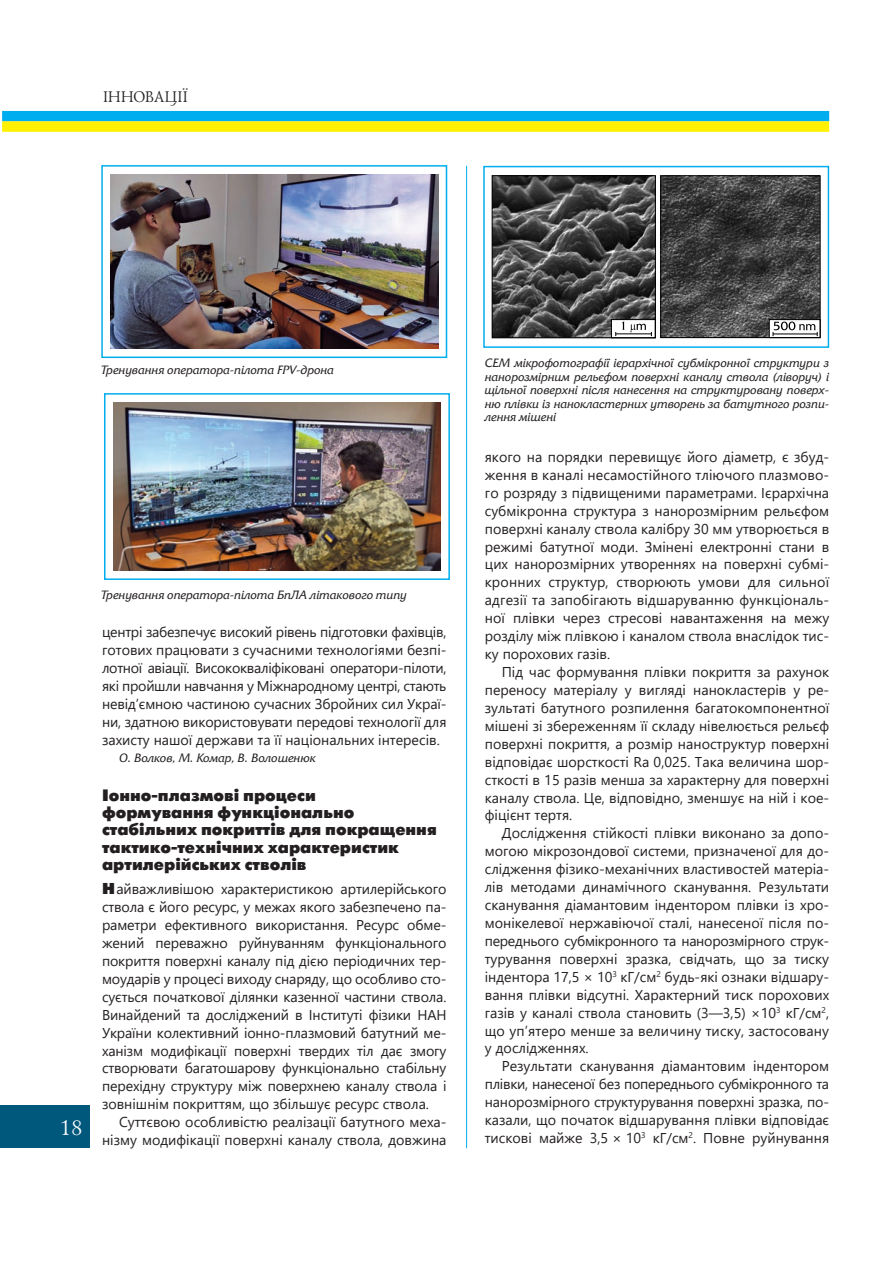
<style>
.page{position:relative;width:893px;height:1263px;background:#fff}
.page>*{position:absolute;margin:0;border:0;box-sizing:border-box;transform-origin:0 0}
.t1{font:21px "Lazurski C";color:#fff}
.t2{font:700 16.5px/17.2px "Futuris XC";color:#231f20}
.t3{font:15.75px "Lazurski C";color:#231f20}
.t4{font:14.25px/18px "Segoe UI";color:#231f20;text-align:justify}
.t5{font:italic 12px/13.5px "Friz Quadrata C";color:#231f20;text-align:justify}
.s1{font-family:"Futuris XC";font-weight:700;font-size:15.75px}
</style>
<div class="page">
<div style="left:0;top:1106px;width:90px;height:42px;background:#00597d"></div>
<hr style="left:466px;top:166px;width:1px;height:982px;background:#00aeef">
<div style="left:2px;top:111px;width:827px;height:10px;background:#00aeef"></div>
<div style="left:2px;top:121px;width:827px;height:11px;background:#fff101"></div>
<img style="left:111px;top:174px;width:327px;height:175px">
<div style="left:101px;top:165px;width:346px;height:193px;border:2px solid #00aeef"></div>
<img style="left:113px;top:402px;width:328px;height:169px">
<div style="left:104px;top:393px;width:346px;height:187px;border:2px solid #00aeef"></div>
<img style="left:494px;top:177px;width:160px;height:159px">
<div style="left:611px;top:319px;width:44px;height:19px;background:#fefefe;border:1px solid #000"></div>
<div style="left:492px;top:175px;width:164px;height:163px;border:1px solid #000"></div>
<svg style="left:615px;top:321px;width:37px;height:15px"></svg>
<img style="left:662px;top:178px;width:156px;height:158px">
<svg style="left:769px;top:319px;width:49px;height:17px"></svg>
<div style="left:660px;top:176px;width:160px;height:162px;border:1px solid #000"></div>
<svg style="left:773px;top:322px;width:45px;height:14px"></svg>
<div style="left:483px;top:166px;width:346px;height:182px;border:2px solid #00aeef"></div>
<p class="t3" style="left:102px;top:89px;width:86px">ІННОВАЦІЇ</p>
<p class="t5" style="left:101px;top:364px;width:235px">Тренування оператора-пілота FPV-дрона</p>
<h1 class="t1" style="left:59px;top:1119px;width:24px">18</h1>
<p class="t5" style="left:101px;top:589px;width:308px">Тренування оператора-пілота БпЛА літакового типу</p>
<p class="t4" style="left:102px;top:622px;width:346px">центрі забезпечує високий рівень підготовки фахівців, готових працювати з сучасними технологіями безпі&shy;лотної авіації. Висококваліфіковані оператори-пілоти, які пройшли навчання у Міжнародному центрі, стають невід’ємною частиною сучасних Збройних сил Украї&shy;ни, здатною використовувати передові технології для захисту нашої держави та її національних інтересів.</p>
<p class="t5" style="left:119px;top:752px;width:198px">О. Волков, М. Комар, В. Волошенюк</p>
<p class="t2" style="left:102px;top:787px;width:336px">Іонно-плазмові процеси<br>формування функціонально стабільних покриттів для покращення тактико-технічних характеристик артилерійських стволів</p>
<p class="t4" style="left:102px;top:879px;width:346px"><span class="s1">Н</span>айважливішою характеристикою артилерійського ствола є його ресурс, у межах якого забезпечено па&shy;раметри ефективного використання. Ресурс обме&shy;жений переважно руйнуванням функціонального покриття поверхні каналу під дією періодичних тер&shy;моударів у процесі виходу снаряду, що особливо сто&shy;сується початкової ділянки казенної частини ствола.<br>Винайдений та досліджений в Інституті фізики НАН України колективний іонно-плазмовий батутний ме&shy;ханізм модифікації поверхні твердих тіл дає змогу створювати багатошарову функціонально стабільну перехідну структуру між поверхнею каналу ствола і зовнішнім покриттям, що збільшує ресурс ствола.</p>
<p class="t4" style="left:102px;top:1112px;width:346px;text-align:right">Суттєвою особливістю реалізації батутного меха&shy;нізму модифікації поверхні каналу ствола, довжина</p>
<p class="t5" style="left:485px;top:357px;width:346px">СЕМ мікрофотографії ієрархічної субмікронної структури з нанорозмірним рельєфом поверхні каналу ствола (ліворуч) і щільної поверхні після нанесення на структуровану поверх&shy;ню плівки із нанокластерних утворень за батутного розпи&shy;лення мішені</p>
<p class="t4" style="left:485px;top:447px;width:346px">якого на порядки перевищує його діаметр, є збуд&shy;ження в каналі несамостійного тліючого плазмово&shy;го розряду з підвищеними параметрами. Ієрархічна субмікронна структура з нанорозмірним рельєфом поверхні каналу ствола калібру 30 мм утворюється в режимі батутної моди. Змінені електронні стани в цих нанорозмірних утвореннях на поверхні субмі&shy;кронних структур, створюють умови для сильної адгезії та запобігають відшаруванню функціональ&shy;ної плівки через стресові навантаження на межу розділу між плівкою і каналом ствола внаслідок тис&shy;ку порохових газів.</p>
<p class="t4" style="left:485px;top:662px;width:346px;text-indent:17px">Під час формування плівки покриття за рахунок переносу матеріалу у вигляді нанокластерів у ре&shy;зультаті батутного розпилення багатокомпонентної мішені зі збереженням її складу нівелюється рельєф поверхні покриття, а розмір наноструктур поверхні відповідає шорсткості Ra 0,025. Така величина шор&shy;сткості в 15 разів менша за характерну для поверхні каналу ствола. Це, відповідно, зменшує на ній і кое&shy;фіцієнт тертя.</p>
<p class="t4" style="left:485px;top:823px;width:346px;text-indent:17px">Дослідження стійкості плівки виконано за допо&shy;могою мікрозондової системи, призначеної для до&shy;слідження фізико-механічних властивостей матеріа&shy;лів методами динамічного сканування. Результати сканування діамантовим індентором плівки із хро&shy;монікелевої нержавіючої сталі, нанесеної після по&shy;переднього субмікронного та нанорозмірного струк&shy;турування поверхні зразка, свідчать, що за тиску індентора 17,5 × 10<sup>3</sup> кГ/см<sup>2</sup> будь-які ознаки відшару&shy;вання плівки відсутні. Характерний тиск порохових газів у каналі ствола становить (3—3,5) ×10<sup>3</sup> кГ/см<sup>2</sup>, що уп’ятеро менше за величину тиску, застосовану у дослідженнях.</p>
<p class="t4" style="left:485px;top:1056px;width:346px;text-indent:17px">Результати сканування діамантовим індентором плівки, нанесеної без попереднього субмікронного та нанорозмірного структурування поверхні зразка, по&shy;казали, що початок відшарування плівки відповідає тискові майже 3,5 × 10<sup>3</sup> кГ/см<sup>2</sup>. Повне руйнування</p>
</div>
